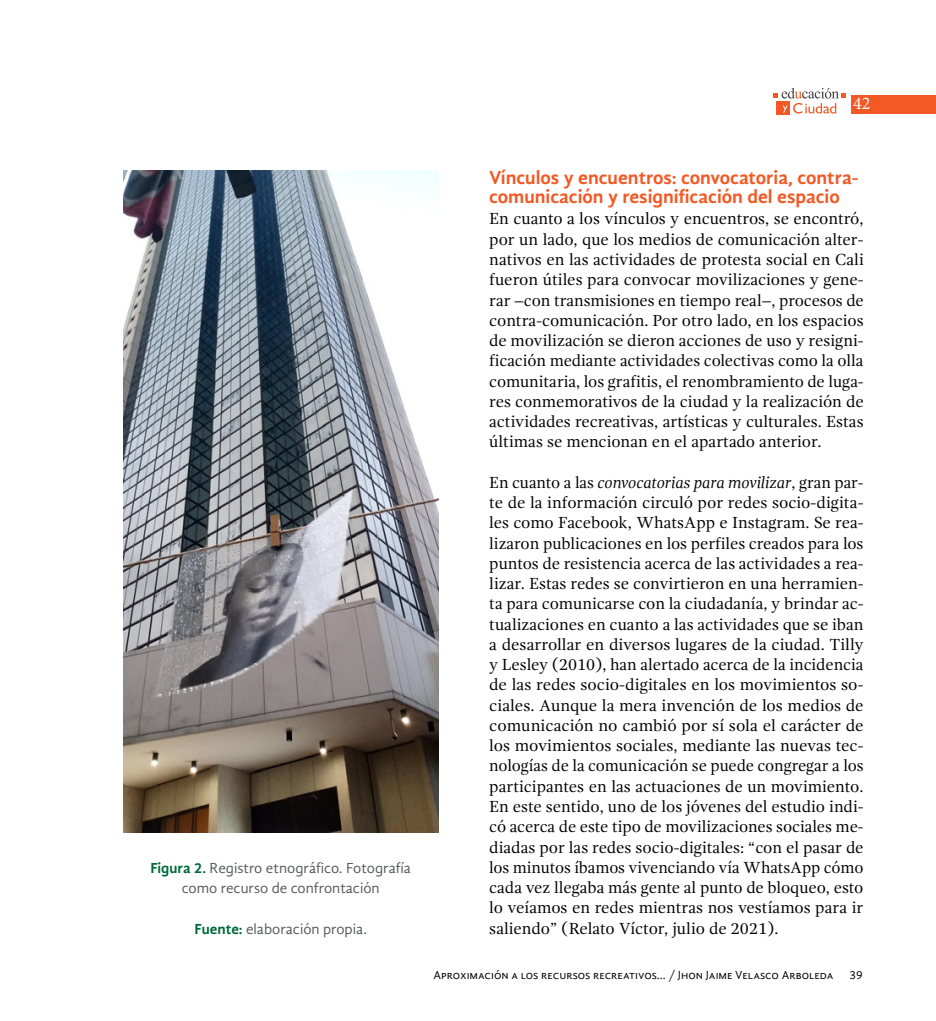
<style>
.page{position:relative;width:936px;height:1021px;background:#fff}
.page>*{position:absolute;margin:0;border:0;box-sizing:border-box;transform-origin:0 0}
.t1{font:700 19.5px/19.5px "Gandhi Sans";color:#f25924}
.t2{font:18px "Minion Pro";color:#fff}
.t3{font:16.5px/20.2px "Gandhi Serif";color:#000;text-align:justify}
.t4{font:15px/20.2px "Gandhi Sans";color:#58595b;text-align:center}
.t5{font:12px "Gandhi Sans";color:#000}
.s1{font-weight:700;color:#006938}
.s2{font-style:italic}
</style>
<div class="page">
<div style="left:851px;top:95px;width:84px;height:18px;background:#f25924"></div>
<div style="left:776px;top:102px;width:14px;height:13px;background:#f25924"></div>
<svg style="left:773px;top:88px;width:72px;height:25px"></svg>
<img style="left:123px;top:171px;width:315px;height:661px">
<p class="t2" style="left:853px;top:92px;width:19px">42</p>
<p class="t4" style="left:150px;top:857px;width:262px"><span class="s1">Figura 2.</span> Registro etnográfico. Fotografía como recurso de confrontación</p>
<p class="t4" style="left:194px;top:918px;width:174px"><span class="s1">Fuente:</span> elaboración propia.</p>
<p class="t1" style="left:489px;top:167px;width:371px">Vínculos y encuentros: convocatoria, contra&shy;comunicación y resignificación del espacio</p>
<p class="t3" style="left:489px;top:209px;width:376px">En cuanto a los vínculos y encuentros, se encontró, por un lado, que los medios de comunicación alter&shy;nativos en las actividades de protesta social en Cali fueron útiles para convocar movilizaciones y gene&shy;rar –con transmisiones en tiempo real–, procesos de contra-comunicación. Por otro lado, en los espacios de movilización se dieron acciones de uso y resigni&shy;ficación mediante actividades colectivas como la olla comunitaria, los grafitis, el renombramiento de luga&shy;res conmemorativos de la ciudad y la realización de actividades recreativas, artísticas y culturales. Estas últimas se mencionan en el apartado anterior.</p>
<p class="t3" style="left:489px;top:472px;width:376px">En cuanto a las <span class="s2">convocatorias para movilizar</span>, gran par&shy;te de la información circuló por redes socio-digita&shy;les como Facebook, WhatsApp e Instagram. Se rea&shy;lizaron publicaciones en los perfiles creados para los puntos de resistencia acerca de las actividades a rea&shy;lizar. Estas redes se convirtieron en una herramien&shy;ta para comunicarse con la ciudadanía, y brindar ac&shy;tualizaciones en cuanto a las actividades que se iban a desarrollar en diversos lugares de la ciudad. Tilly y Lesley (2010), han alertado acerca de la incidencia de las redes socio-digitales en los movimientos so&shy;ciales. Aunque la mera invención de los medios de comunicación no cambió por sí sola el carácter de los movimientos sociales, mediante las nuevas tec&shy;nologías de la comunicación se puede congregar a los participantes en las actuaciones de un movimiento.<br>En este sentido, uno de los jóvenes del estudio indi&shy;có acerca de este tipo de movilizaciones sociales me&shy;diadas por las redes socio-digitales: “con el pasar de los minutos íbamos vivenciando vía WhatsApp cómo cada vez llegaba más gente al punto de bloqueo, esto lo veíamos en redes mientras nos vestíamos para ir saliendo” (Relato Víctor, julio de 2021).</p>
<p class="t5" style="left:433px;top:968px;width:402px">Aproximación a los recursos recreativos… / Jhon Jaime Velasco Arboleda</p>
<p class="t5" style="left:849px;top:968px;width:15px">39</p>
</div>
